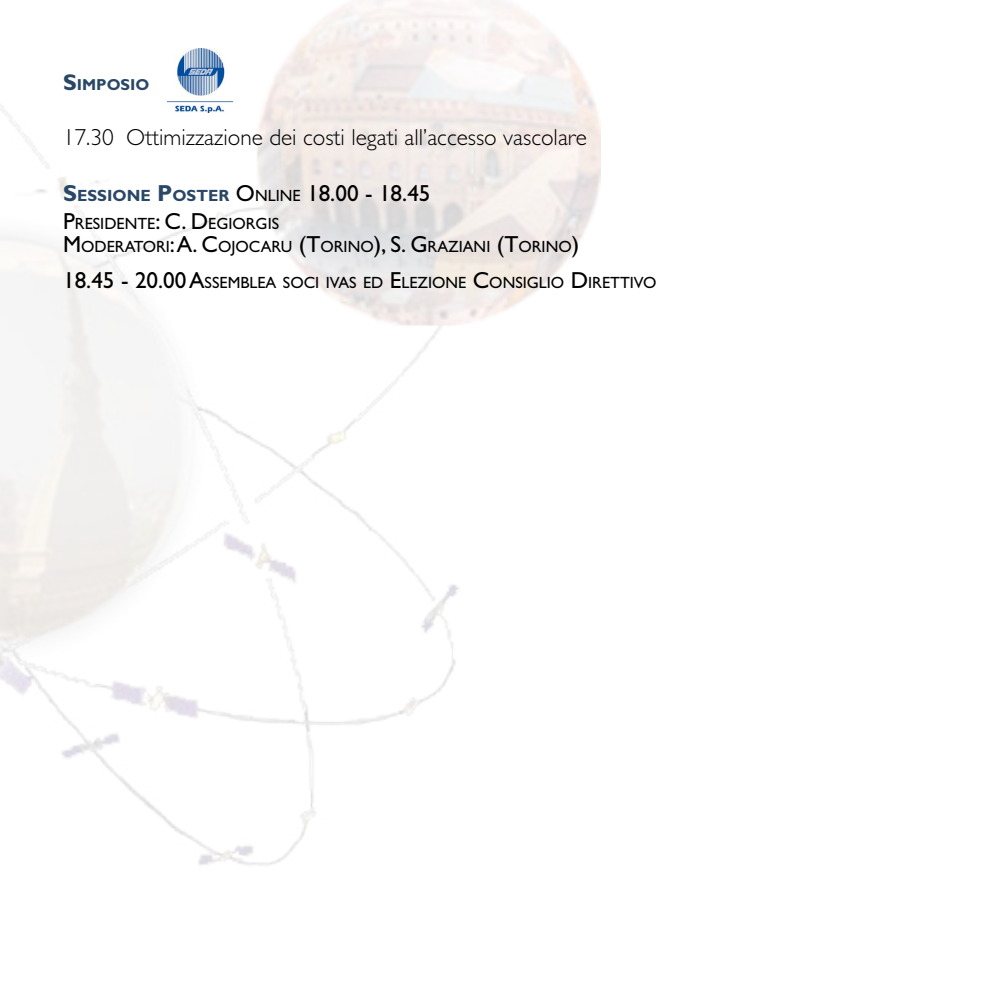
<style>
.page{position:relative;width:993px;height:993px;background:#fff}
.page>*{position:absolute;margin:0;border:0;box-sizing:border-box;transform-origin:0 0}
.t1{font:300 23.28px "Gill Sans Std";color:#000}
.t2{font:16.28px/28.3px "Gill Sans Std";color:#000}
.t3{font:700 15.92px "Gill Sans Std";color:#294767}
.s1{font-size:22.75px}
.s2{font-weight:700;font-size:23.28px;color:#294767}
.s3{font-weight:700;color:#294767}
.s4{font-size:23.28px}
</style>
<div class="page">
<img style="left:0;top:0;width:600px;height:866px">
<img style="left:168px;top:49px;width:65px;height:63px">
<p class="t3" style="left:63px;top:75px;width:88px"><span class="s1">S</span>IMPOSIO</p>
<h1 class="t1" style="left:63px;top:124px;width:525px">17.30 Ottimizzazione dei costi legati all’accesso vascolare</h1>
<p class="t2" style="left:63px;top:181px;width:369px"><span class="s2">S</span><span class="s3">ESSIONE</span> <span class="s2">P</span><span class="s3">OSTER</span> <span class="s4">O</span>NLINE <span class="s4">18.00 - 18.45<br>P</span>RESIDENTE<span class="s4">: C. D</span> EGIORGIS</p>
<p class="t2" style="left:63px;top:233px;width:517px"><span class="s4">M</span> ODERATORI<span class="s4">: A. C</span>OJOCARU <span class="s4">(T</span>ORINO<span class="s4">), S. G</span> RAZIANI <span class="s4">(T</span>ORINO<span class="s4">)</span></p>
<p class="t2" style="left:63px;top:268px;width:594px"><span class="s4">18.45 - 20.00A</span>SSEMBLEA SOCI IVAS ED <span class="s4">E</span>LEZIONE <span class="s4">C</span>ONSIGLIO <span class="s4">D</span> IRETTIVO</p>
</div>
